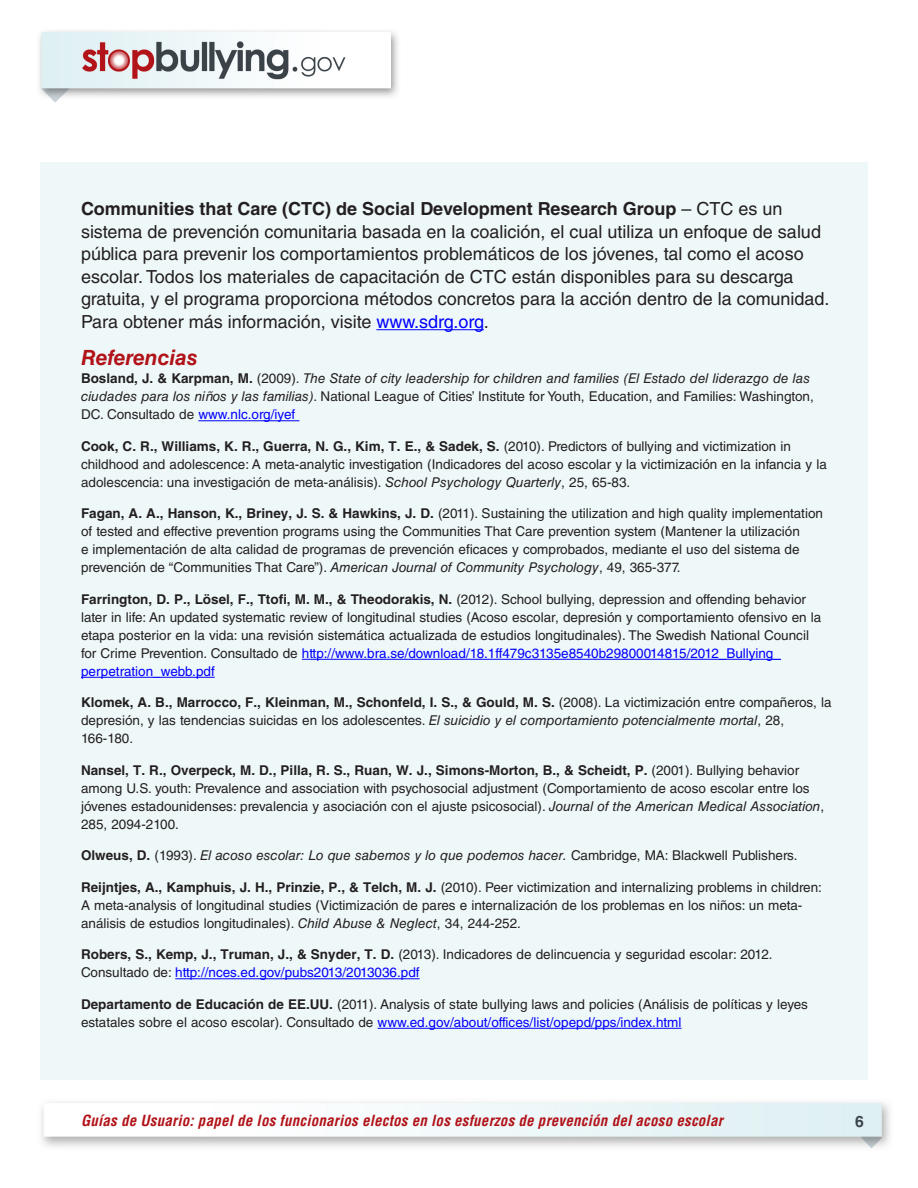
<style>
.page{position:relative;width:918px;height:1188px;background:#fff}
.page>*{position:absolute;margin:0;border:0;box-sizing:border-box;transform-origin:0 0}
.t1{font:italic 700 21px "Helvetica LT Std";color:#b11319}
.t2{font:18px/22.5px "Helvetica LT Std";color:#231f20}
.t3{font:700 15.75px "Helvetica LT Std";color:#3b444a}
.t4{font:italic 700 condensed 15px "Helvetica LT Std";letter-spacing:.015em;color:#b11319}
.t5{font:13.5px/18px "Helvetica LT Std";color:#231f20}
.t6{font:italic 13.5px/18px "Helvetica LT Std";color:#231f20}
.s1{font-weight:700}
.s2{color:#00f}
.s3{font-weight:700;font-style:normal}
.s4{font-style:normal}
.s5{font-style:normal;color:#00f}
.s6{font-style:italic}
</style>
<div class="page">
<img style="left:39px;top:31px;width:359px;height:72px">
<div style="left:40px;top:162px;width:828px;height:918px;background:#eff8f9"></div>
<hr style="left:376px;top:329px;width:108px;height:1px;background:#00f">
<hr style="left:198px;top:420px;width:101px;height:1px;background:#00f">
<hr style="left:302px;top:659px;width:479px;height:1px;background:#00f">
<hr style="left:81px;top:677px;width:134px;height:1px;background:#00f">
<hr style="left:175px;top:978px;width:245px;height:1px;background:#00f">
<hr style="left:378px;top:1028px;width:304px;height:1px;background:#00f">
<p class="t2" style="left:81px;top:198px;width:750px"><span class="s1">Communities that Care (CTC) de Social Development Research Group</span> – CTC es un sistema de prevención comunitaria basada en la coalición, el cual utiliza un enfoque de salud pública para prevenir los comportamientos problemáticos de los jóvenes, tal como el acoso escolar. Todos los materiales de capacitación de CTC están disponibles para su descarga gratuita, y el programa proporciona métodos concretos para la acción dentro de la comunidad.<br>Para obtener más información, visite <span class="s2">www.sdrg.org</span>.</p>
<h3 class="t1" style="left:81px;top:345px;width:118px">Referencias</h3>
<p class="t6" style="left:81px;top:370px;width:734px"><span class="s3">Bosland, J. &amp; Karpman, M.</span> <span class="s4">(2009).</span> The State of city leadership for children and families (El Estado del liderazgo de las ciudades para los niños y las familias)<span class="s4">. National League of Cities’ Institute for Youth, Education, and Families: Washington,<br>DC. Consultado de</span> <span class="s5">www.nlc.org/iyef</span></p>
<p class="t5" style="left:81px;top:437px;width:747px"><span class="s1">Cook, C. R., Williams, K. R., Guerra, N. G., Kim, T. E., &amp; Sadek, S.</span> (2010). Predictors of bullying and victimization in childhood and adolescence: A meta-analytic investigation (Indicadores del acoso escolar y la victimización en la infancia y la adolescencia: una investigación de meta-análisis). <span class="s6">School Psychology Quarterly</span>, 25, 65-83.</p>
<p class="t5" style="left:81px;top:505px;width:744px"><span class="s1">Fagan, A. A., Hanson, K., Briney, J. S. &amp; Hawkins, J. D.</span> (2011). Sustaining the utilization and high quality implementation of tested and effective prevention programs using the Communities That Care prevention system (Mantener la utilización<br>e implementación de alta calidad de programas de prevención eficaces y comprobados, mediante el uso del sistema de prevención de “Communities That Care”). <span class="s6">American Journal of Community Psychology</span>, 49, 365-377.</p>
<p class="t5" style="left:81px;top:590px;width:742px"><span class="s1">Farrington, D. P., Lösel, F., Ttofi, M. M., &amp; Theodorakis, N.</span> (2012). School bullying, depression and offending behavior later in life: An updated systematic review of longitudinal studies (Acoso escolar, depresión y comportamiento ofensivo en la etapa posterior en la vida: una revisión sistemática actualizada de estudios longitudinales). The Swedish National Council for Crime Prevention. Consultado de <span class="s2">http://www.bra.se/download/18.1ff479c3135e8540b29800014815/2012_Bullying_ perpetration_webb.pdf</span></p>
<p class="t5" style="left:81px;top:694px;width:752px"><span class="s1">Klomek, A. B., Marrocco, F., Kleinman, M., Schonfeld, I. S., &amp; Gould, M. S.</span> (2008). La victimización entre compañeros, la depresión, y las tendencias suicidas en los adolescentes. <span class="s6">El suicidio y el comportamiento potencialmente mortal</span>, 28,<br>166-180.</p>
<p class="t5" style="left:81px;top:761px;width:745px"><span class="s1">Nansel, T. R., Overpeck, M. D., Pilla, R. S., Ruan, W. J., Simons-Morton, B., &amp; Scheidt, P.</span> (2001). Bullying behavior among U.S. youth: Prevalence and association with psychosocial adjustment (Comportamiento de acoso escolar entre los jóvenes estadounidenses: prevalencia y asociación con el ajuste psicosocial). <span class="s6">Journal of the American Medical Association</span>, 285, 2094-2100.</p>
<p class="t6" style="left:81px;top:847px;width:718px"><span class="s3">Olweus, D.</span> <span class="s4">(1993).</span> El acoso escolar: Lo que sabemos y lo que podemos hacer. <span class="s4">Cambridge, MA: Blackwell Publishers.</span></p>
<p class="t5" style="left:81px;top:878px;width:743px"><span class="s1">Reijntjes, A., Kamphuis, J. H., Prinzie, P., &amp; Telch, M. J.</span> (2010). Peer victimization and internalizing problems in children:<br>A meta-analysis of longitudinal studies (Victimización de pares e internalización de los problemas en los niños: un meta&shy;análisis de estudios longitudinales). <span class="s6">Child Abuse &amp; Neglect</span>, 34, 244-252.</p>
<p class="t5" style="left:81px;top:946px;width:693px"><span class="s1">Robers, S., Kemp, J., Truman, J., &amp; Snyder, T. D.</span> (2013). Indicadores de delincuencia y seguridad escolar: 2012.<br>Consultado de: <span class="s2">http://nces.ed.gov/pubs2013/2013036.pdf</span></p>
<p class="t5" style="left:81px;top:995px;width:729px"><span class="s1">Departamento de Educación de EE.UU.</span> (2011). Analysis of state bullying laws and policies (Análisis de políticas y leyes estatales sobre el acoso escolar). Consultado de <span class="s2">www.ed.gov/about/offices/list/opepd/pps/index.html</span></p>
<p class="t4" style="left:81px;top:1111px;width:643px">Guías de Usuario: papel de los funcionarios electos en los esfuerzos de prevención del acoso escolar</p>
<p class="t3" style="left:855px;top:1111px;width:10px">6</p>
</div>
